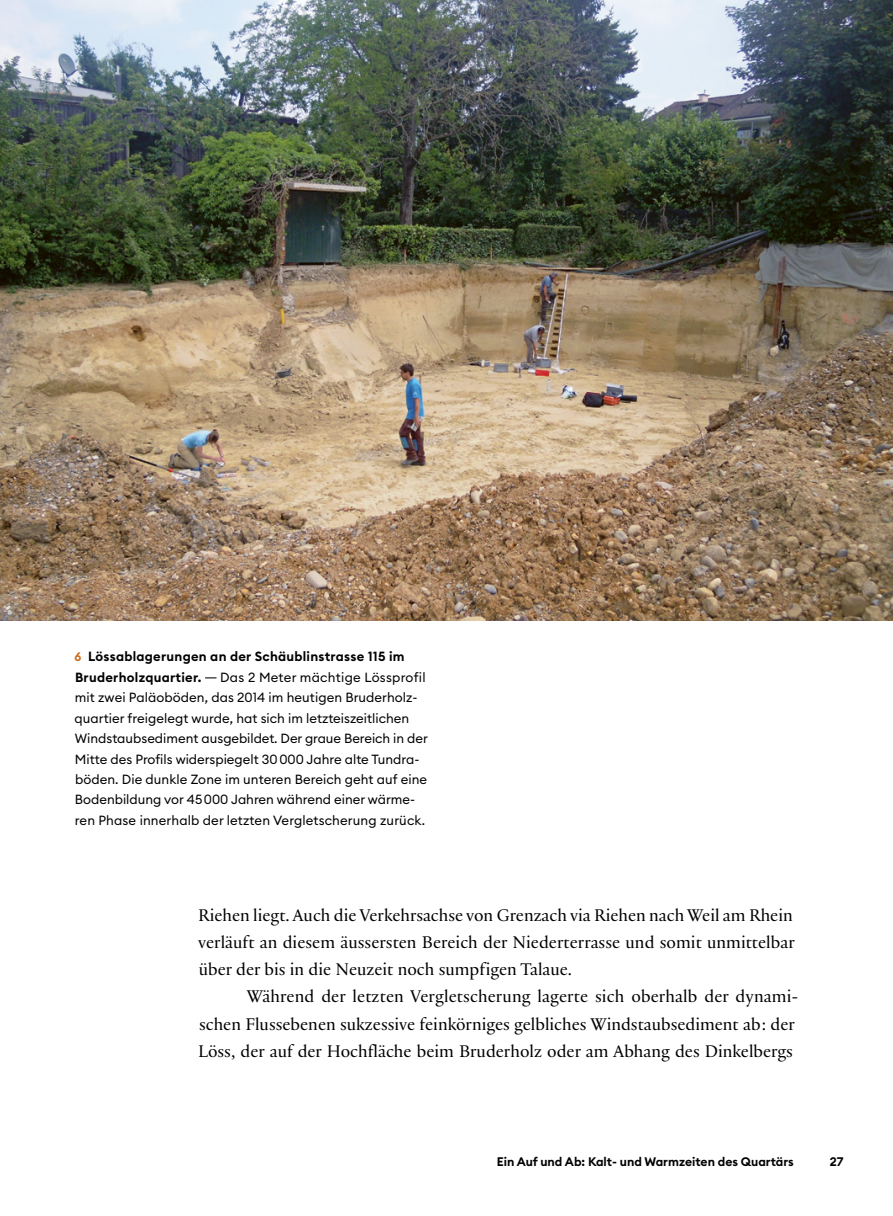
<style>
.page{position:relative;width:893px;height:1216px;background:#fff}
.page>*{position:absolute;margin:0;border:0;box-sizing:border-box;transform-origin:0 0}
.GT_mit_Einzug{font:18.2px/27.3px "Practice";color:#000;text-align:justify}
.Abb_Legende_fett{font:13.12px/20.5px "Euclid Circular B";color:#000}
.Abb_Legende_fett-2{font:600 13.12px/20.5px "Euclid Circular B";letter-spacing:.02em;color:#000}
.t1{font:600 12.25px "Euclid Circular B";color:#000}
.s1{font-size:12.25px;color:#ca6e1e}
</style>
<div class="page">
<svg style="left:205px;top:677px;width:12px;height:1px"></svg>
<img style="left:0;top:0;width:893px;height:620px">
<p class="Abb_Legende_fett-2" style="left:75px;top:646px;width:332px"><span class="s1">6</span> Lössablagerungen an der Schäublinstrasse 115 im<br>Bruderholzquartier.</p>
<p class="Abb_Legende_fett" style="left:75px;top:666px;width:355px;text-indent:146px">Das 2 Meter mächtige Lössprofil mit zwei Paläoböden, das 2014 im heutigen Bruderholz&shy;quartier freigelegt wurde, hat sich im letzteiszeitlichen Windstaubsediment ausgebildet. Der graue Bereich in der Mitte des Profils widerspiegelt 30 000 Jahre alte Tundra&shy;böden. Die dunkle Zone im unteren Bereich geht auf eine Bodenbildung vor 45 000 Jahren während einer wärme&shy;ren Phase innerhalb der letzten Vergletscherung zurück.</p>
<p class="GT_mit_Einzug" style="left:198px;top:900px;width:598px">Riehen liegt. Auch die Verkehrsachse von Grenzach via Riehen nach Weil am Rhein verläuft an diesem äussersten Bereich der Niederterrasse und somit unmittelbar über der bis in die Neuzeit noch sumpfigen Talaue.</p>
<p class="GT_mit_Einzug" style="left:198px;top:982px;width:602px;text-align:left;text-indent:49px">Während der letzten Vergletscherung lagerte sich oberhalb der dynami&shy;schen Flussebenen sukzessive feinkörniges gelbliches Windstaubsediment ab: der<br>Löss, der auf der Hochfläche beim Bruderholz oder am Abhang des Dinkelbergs</p>
<p class="t1" style="left:497px;top:1153px;width:298px">Ein Auf und Ab: Kalt- und Warmzeiten des Quartärs</p>
<p class="t1" style="left:830px;top:1153px;width:15px">27</p>
</div>
